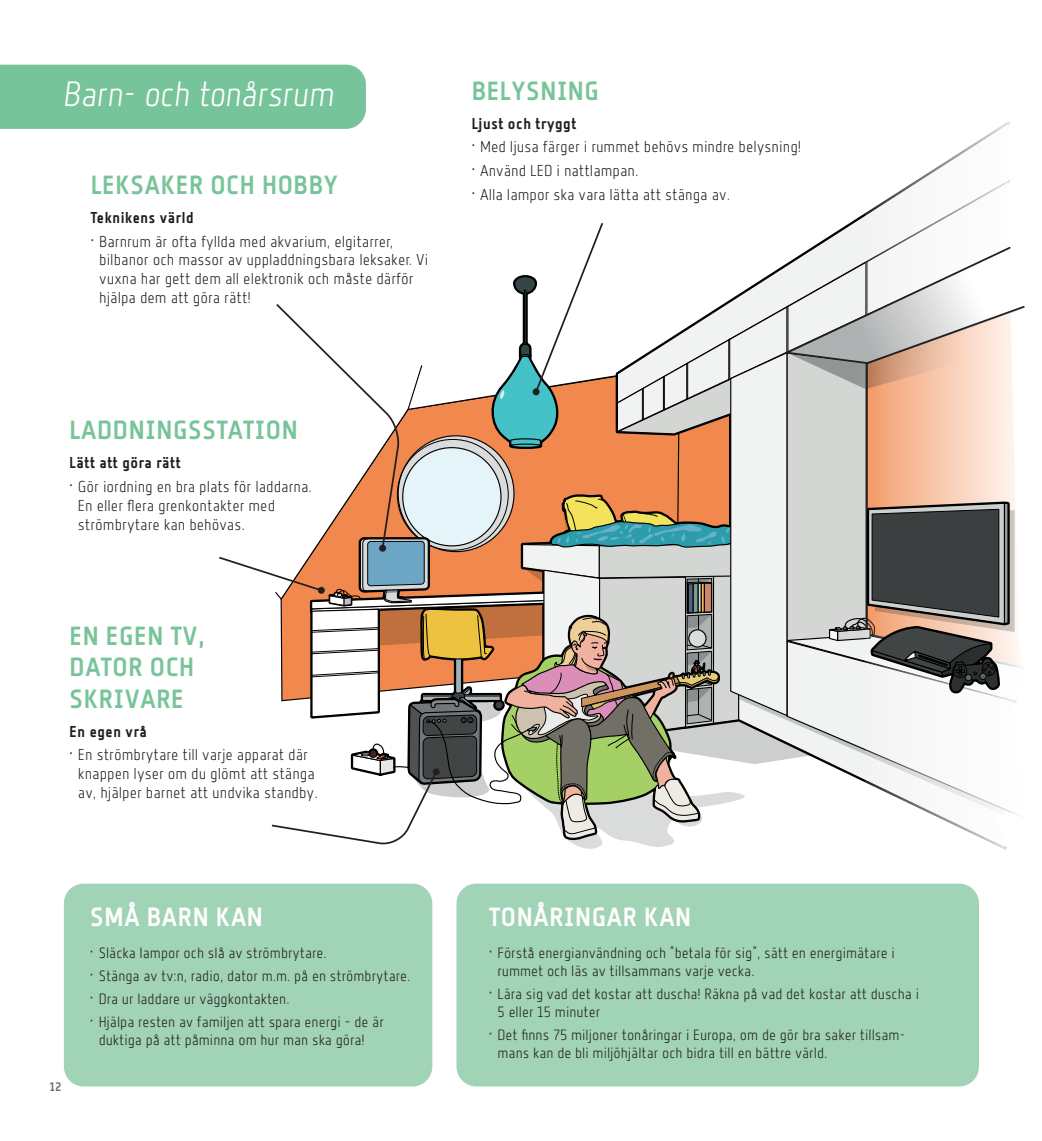
<style>
.page{position:relative;width:1042px;height:1141px;background:#fff}
.page>*{position:absolute;margin:0;border:0;box-sizing:border-box;transform-origin:0 0}
.Heading_level_2{font:35px "Florin Sans LT Italic";color:#fff}
.Heading_level_3{font:26.25px/31.5px "Florin Sans BD";color:#78c49a}
.H3{font:26.25px "Florin Sans BD";color:#fff}
.t1{font:15.75px/18.9px "Florin Sans LT";color:#231f20}
.t2{font:15.75px "Florin Sans BD";color:#231f20}
.t3{font:14.88px/17.8px "Florin Sans LT";color:#231f20}
.t4{font:12.25px "Florin Sans BD";color:#6c6d70}
</style>
<div class="page">
<div style="left:0;top:65px;width:366px;height:64px;background:#78c49a"></div>
<div style="left:64px;top:884px;width:368px;height:202px;background:#a1d3b6;border-radius:20px"></div>
<div style="left:456px;top:884px;width:523px;height:202px;background:#a1d3b6;border-radius:20px"></div>
<svg style="left:219px;top:221px;width:806px;height:629px"></svg>
<div style="left:433px;top:768px;width:7px;height:7px;background:#231f20;border-radius:50%"></div>
<h2 class="Heading_level_2" style="left:63px;top:74px;width:273px">Barn- och tonårsrum</h2>
<h3 class="Heading_level_3" style="left:471px;top:75px;width:130px">BELYSNING</h3>
<h4 class="t2" style="left:471px;top:114px;width:107px">Ljust och tryggt</h4>
<p class="t1" style="left:471px;top:137px;width:331px">• Med ljusa färger i rummet behövs mindre belysning!</p>
<p class="t1" style="left:471px;top:161px;width:169px">• Använd LED i nattlampan.</p>
<p class="t1" style="left:471px;top:185px;width:260px">• Alla lampor ska vara lätta att stänga av.</p>
<h3 class="Heading_level_3" style="left:90px;top:169px;width:249px">LEKSAKER OCH HOBBY</h3>
<h4 class="t2" style="left:90px;top:208px;width:105px">Teknikens värld</h4>
<p class="t1" style="left:99px;top:231px;width:331px;text-indent:-9px">• Barnrum är ofta fyllda med akvarium, elgitarrer, bilbanor och massor av uppladdningsbara leksaker. Vi vuxna har gett dem all elektronik och måste därför hjälpa dem att göra rätt!</p>
<h3 class="Heading_level_3" style="left:69px;top:415px;width:230px">LADDNINGSSTATION</h3>
<h4 class="t2" style="left:69px;top:454px;width:113px">Lätt att göra rätt</h4>
<p class="t1" style="left:78px;top:477px;width:235px;text-indent:-9px">• Gör iordning en bra plats för laddarna.<br>En eller flera grenkontakter med strömbrytare kan behövas.</p>
<h3 class="Heading_level_3" style="left:69px;top:620px;width:138px">EN EGEN TV,<br>DATOR OCH<br>SKRIVARE</h3>
<h4 class="t2" style="left:69px;top:722px;width:79px">En egen vrå</h4>
<p class="t1" style="left:78px;top:745px;width:241px;text-indent:-9px">• En strömbrytare till varje apparat där knappen lyser om du glömt att stänga av, hjälper barnet att undvika standby.</p>
<p class="t4" style="left:50px;top:1080px;width:14px">12</p>
<p class="H3" style="left:90px;top:901px;width:175px">SMÅ BARN KAN</p>
<p class="t3" style="left:90px;top:944px;width:238px">• Släcka lampor och slå av strömbrytare.</p>
<p class="t3" style="left:90px;top:967px;width:322px">• Stänga av tv:n, radio, dator m.m. på en strömbrytare.</p>
<p class="t3" style="left:90px;top:990px;width:201px">• Dra ur laddare ur väggkontakten.</p>
<p class="t3" style="left:99px;top:1012px;width:287px;text-indent:-9px">• Hjälpa resten av familjen att spara energi – de är duktiga på att påminna om hur man ska göra!</p>
<p class="H3" style="left:489px;top:901px;width:204px">TONÅRINGAR KAN</p>
<p class="t3" style="left:497px;top:944px;width:399px;text-indent:-9px">• Förstå energianvändning och ”betala för sig”, sätt en energimätare i rummet och läs av tillsammans varje vecka.</p>
<p class="t3" style="left:497px;top:985px;width:423px;text-indent:-9px">• Lära sig vad det kostar att duscha! Räkna på vad det kostar att duscha i<br>5 eller 15 minuter</p>
<p class="t3" style="left:497px;top:1025px;width:409px;text-indent:-9px">• Det finns 75 miljoner tonåringar i Europa, om de gör bra saker tillsam&shy;mans kan de bli miljöhjältar och bidra till en bättre värld.</p>
</div>
